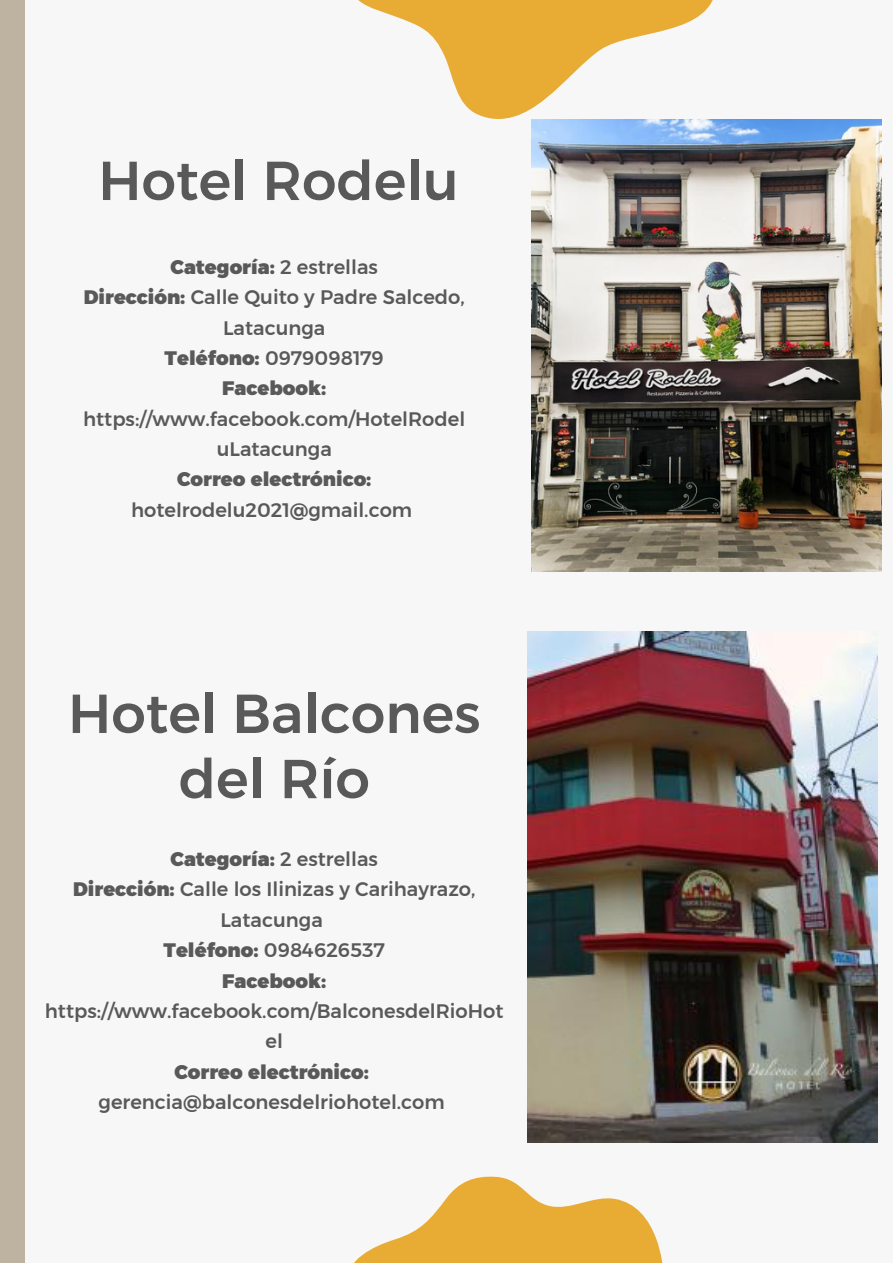
<style>
.page{position:relative;width:893px;height:1264px;background:#fff}
.page>*{position:absolute;margin:0;border:0;box-sizing:border-box;transform-origin:0 0}
.t1{font:54.75px/65.2px "Kief Montaser Medium";color:#595959;text-align:center}
.t2{font:19.5px/30.3px "Kief Montaser Medium";color:#595959;text-align:center}
.t3{font:19.5px "Kief Montaser Black";color:#595959}
.s1{font-family:"Kief Montaser Medium"}
.s2{font-family:"Kief Montaser Black"}
</style>
<div class="page">
<div style="left:0;top:0;width:892px;height:1262px;background:#f7f7f7"></div>
<img style="left:531px;top:119px;width:350px;height:452px">
<svg style="left:358px;top:0;width:395px;height:180px"></svg>
<svg style="left:355px;top:1142px;width:404px;height:120px"></svg>
<div style="left:0;top:0;width:25px;height:1262px;background:#beb2a1"></div>
<img style="left:527px;top:631px;width:350px;height:511px">
<h1 class="t1" style="left:98px;top:148px;width:362px">Hotel Rodelu</h1>
<p class="t3" style="left:171px;top:255px;width:209px">Categoría: <span class="s1">2 estrellas</span></p>
<p class="t2" style="left:84px;top:282px;width:382px"><span class="s2">Dirección:</span> Calle Quito y Padre Salcedo,<br>Latacunga<br><span class="s2">Teléfono:</span> 0979098179</p>
<p class="t3" style="left:222px;top:376px;width:105px">Facebook:</p>
<p class="t2" style="left:83px;top:403px;width:383px">https://www.facebook.com/HotelRodel uLatacunga</p>
<p class="t3" style="left:177px;top:467px;width:196px">Correo electrónico:</p>
<p class="t2" style="left:131px;top:494px;width:282px">hotelrodelu2021@gmail.com</p>
<h1 class="t1" style="left:68px;top:680px;width:414px">Hotel Balcones del Río</h1>
<p class="t3" style="left:171px;top:847px;width:209px">Categoría: <span class="s1">2 estrellas</span></p>
<p class="t2" style="left:73px;top:874px;width:404px"><span class="s2">Dirección:</span> Calle los Ilinizas y Carihayrazo,<br>Latacunga<br><span class="s2">Teléfono:</span> 0984626537</p>
<p class="t3" style="left:222px;top:968px;width:105px">Facebook:</p>
<p class="t2" style="left:45px;top:995px;width:460px">https://www.facebook.com/BalconesdelRioHot el</p>
<p class="t3" style="left:174px;top:1059px;width:196px">Correo electrónico:</p>
<p class="t2" style="left:98px;top:1086px;width:348px">gerencia@balconesdelriohotel.com</p>
</div>
